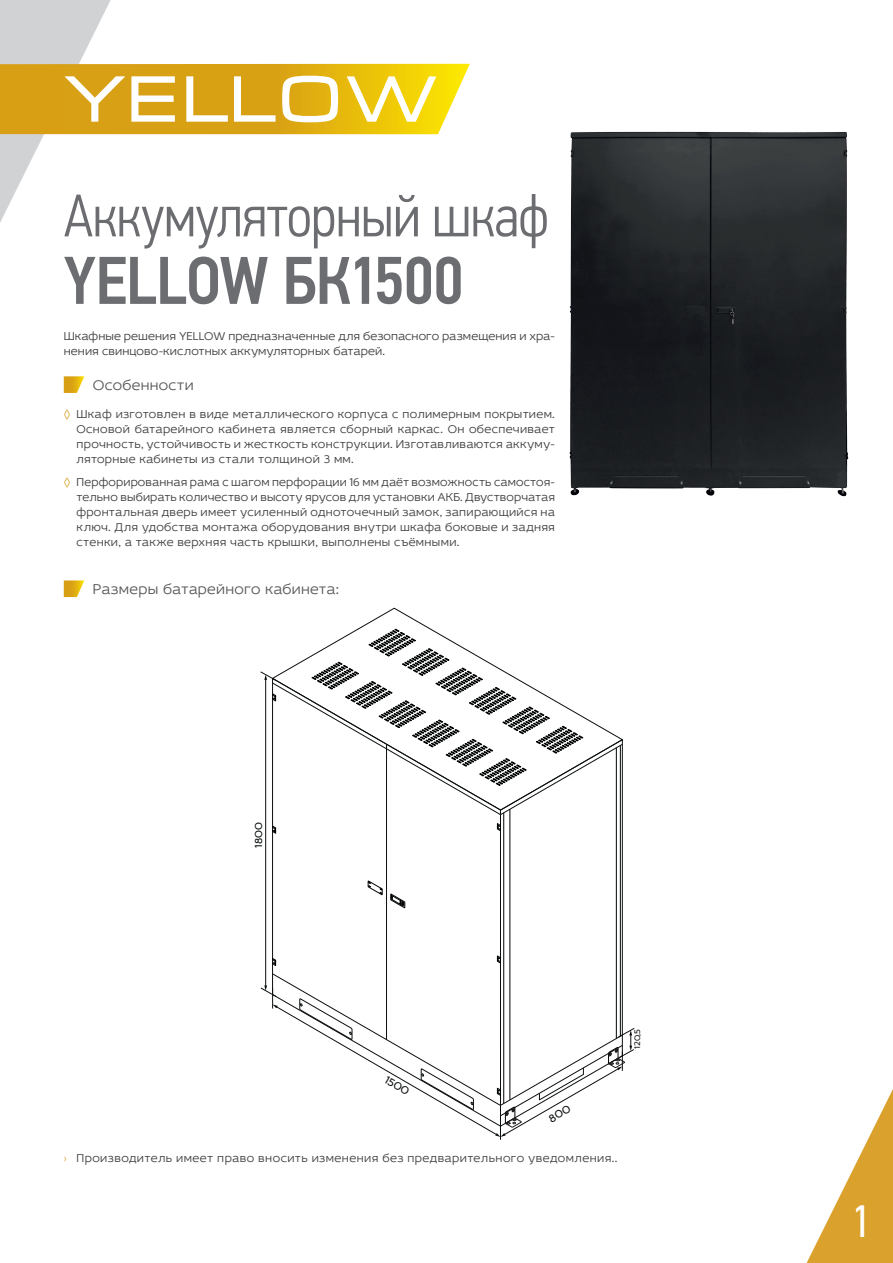
<style>
.page{position:relative;width:893px;height:1263px;background:#fff}
.page>*{position:absolute;margin:0;border:0;box-sizing:border-box;transform-origin:0 0}
.t1{font:500 67.5px "PF Din Text Cond Pro";letter-spacing:-.02em;color:#6c6d70}
.t2{font:300 60px "PF Din Text Cond Pro";letter-spacing:-.015em;color:#6c6d70}
.t3{font:45px "PF Din Text Cond Pro";color:#fff}
.t4{font:300 15px "Idealist Sans";letter-spacing:.02em;color:#57585a}
.t5{font:300 12px/15px "Idealist Sans";letter-spacing:.02em;color:#3e3e3f;text-align:justify}
.t6{font:300 12px "Idealist Sans";letter-spacing:.04em;color:#3e3e3f}
.t7{font:11.55px "Idealist Sans";color:#0c0f10}
.t8{font:10.95px "Idealist Sans";color:#0a0e10}
.t9{font:8.7px "Idealist Sans";color:#0c0f10}
.s1{color:#deab44}
.s2{font-family:"Myriad Pro";font-weight:400;color:#deab44}
</style>
<div class="page">
<svg style="left:806px;top:1089px;width:87px;height:174px"></svg>
<svg style="left:0;top:0;width:470px;height:222px"></svg>
<svg style="left:64px;top:376px;width:20px;height:17px"></svg>
<svg style="left:64px;top:580px;width:20px;height:17px"></svg>
<img style="left:569px;top:131px;width:280px;height:366px">
<svg style="left:504px;top:816px;width:119px;height:156px"></svg>
<hr style="left:503px;top:813px;width:1px;height:290px;background:#030505">
<hr style="left:509px;top:809px;width:1px;height:291px;background:#030505">
<hr style="left:616px;top:748px;width:1px;height:290px;background:#030505">
<hr style="left:620px;top:745px;width:1px;height:291px;background:#030505">
<svg style="left:272px;top:816px;width:229px;height:156px"></svg>
<hr style="left:386px;top:744px;width:1px;height:295px;background:#0c0f10">
<svg style="left:368px;top:881px;width:15px;height:14px"></svg>
<svg style="left:390px;top:894px;width:15px;height:14px"></svg>
<svg style="left:272px;top:825px;width:4px;height:9px"></svg>
<svg style="left:272px;top:958px;width:4px;height:8px"></svg>
<svg style="left:497px;top:823px;width:4px;height:8px"></svg>
<svg style="left:497px;top:955px;width:4px;height:9px"></svg>
<hr style="left:265px;top:679px;width:1px;height:307px;background:#0a0e10">
<svg style="left:260px;top:628px;width:363px;height:188px"></svg>
<svg style="left:260px;top:972px;width:375px;height:168px"></svg>
<h2 class="t2" style="left:64px;top:182px;width:487px">Аккумуляторный шкаф</h2>
<h1 class="t1" style="left:64px;top:240px;width:402px">YELLOW БК1500</h1>
<p class="t5" style="left:64px;top:328px;width:493px">Шкафные решения YELLOW предназначенные для безопасного размещения и хра&shy;нения свинцово-кислотных аккумуляторных батарей.</p>
<p class="t4" style="left:93px;top:375px;width:102px">Особенности</p>
<p class="t5" style="left:77px;top:406px;width:480px;text-indent:-13px"><span class="s1">◊</span> Шкаф изготовлен в виде металлического корпуса с полимерным покрытием.<br>Основой батарейного кабинета является сборный каркас. Он обеспечивает прочность, устойчивость и жесткость конструкции. Изготавливаются аккуму&shy;ляторные кабинеты из стали толщиной 3 мм.</p>
<p class="t5" style="left:77px;top:474px;width:480px;text-indent:-13px"><span class="s1">◊</span> Перфорированная рама с шагом перфорации 16 мм даёт возможность самостоя&shy;тельно выбирать количество и высоту ярусов для установки АКБ. Двустворчатая фронтальная дверь имеет усиленный одноточечный замок, запирающийся на ключ. Для удобства монтажа оборудования внутри шкафа боковые и задняя стенки, а также верхняя часть крышки, выполнены съёмными.</p>
<p class="t4" style="left:93px;top:579px;width:248px">Размеры батарейного кабинета:</p>
<p class="t8" style="left:251px;top:848px;width:27px;rotate:-90deg">1800</p>
<p class="t7" style="left:389px;top:1072px;width:28px;rotate:30deg">1500</p>
<p class="t9" style="left:631px;top:1049px;width:21px;rotate:-90deg">120,5</p>
<p class="t6" style="left:64px;top:1150px;width:555px"><span class="s2">›</span> Производитель имеет право вносить изменения без предварительного уведомления..</p>
<h3 class="t3" style="left:851px;top:1195px;width:21px">1</h3>
</div>
